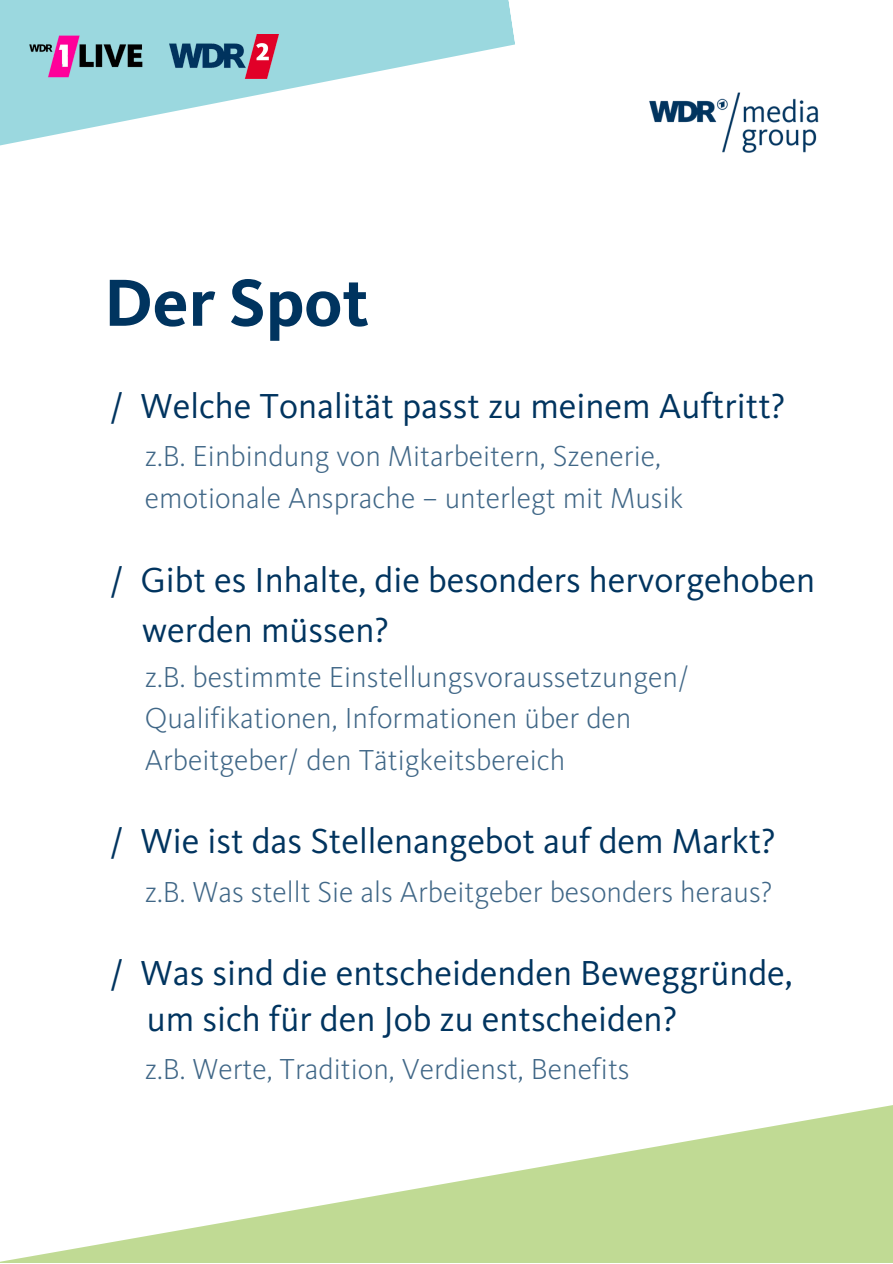
<style>
.page{position:relative;width:893px;height:1264px;background:#fff}
.page>*{position:absolute;margin:0;border:0;box-sizing:border-box;transform-origin:0 0}
.t1{font:700 69px "WDR Sans";color:#00345f}
.t2{font:36px/49.5px "WDR Sans";color:#00345f}
.t3{font:300 30px/41.5px "WDR Sans";color:#406787}
</style>
<div class="page">
<svg style="left:0;top:0;width:515px;height:146px;fill:#9bd8df"></svg>
<img style="left:649px;top:92px;width:170px;height:61px">
<img style="left:29px;top:34px;width:115px;height:44px">
<img style="left:170px;top:34px;width:109px;height:44px">
<svg style="left:0;top:1105px;width:892px;height:157px"></svg>
<h1 class="t1" style="left:104px;top:273px;width:266px">Der Spot</h1>
<p class="t2" style="left:110px;top:383px;width:677px">/ Welche Tonalität passt zu meinem Auftritt?</p>
<p class="t3" style="left:145px;top:438px;width:539px">z.B. Einbindung von Mitarbeitern, Szenerie, emotionale Ansprache – unterlegt mit Musik</p>
<p class="t2" style="left:142px;top:558px;width:674px;text-indent:-32px">/ Gibt es Inhalte, die besonders hervorgehoben werden müssen?</p>
<p class="t3" style="left:145px;top:658px;width:546px">z.B. bestimmte Einstellungsvoraussetzungen/<br>Qualifikationen, Informationen über den<br>Arbeitgeber/ den Tätigkeitsbereich</p>
<p class="t2" style="left:110px;top:819px;width:667px">/ Wie ist das Stellenangebot auf dem Markt?</p>
<p class="t3" style="left:145px;top:873px;width:629px">z.B. Was stellt Sie als Arbeitgeber besonders heraus?</p>
<p class="t2" style="left:147px;top:952px;width:647px;line-height:45.6px;text-indent:-37px">/ Was sind die entscheidenden Beweggründe, um sich für den Job zu entscheiden?</p>
<p class="t3" style="left:145px;top:1050px;width:486px">z.B. Werte, Tradition, Verdienst, Benefits</p>
</div>
